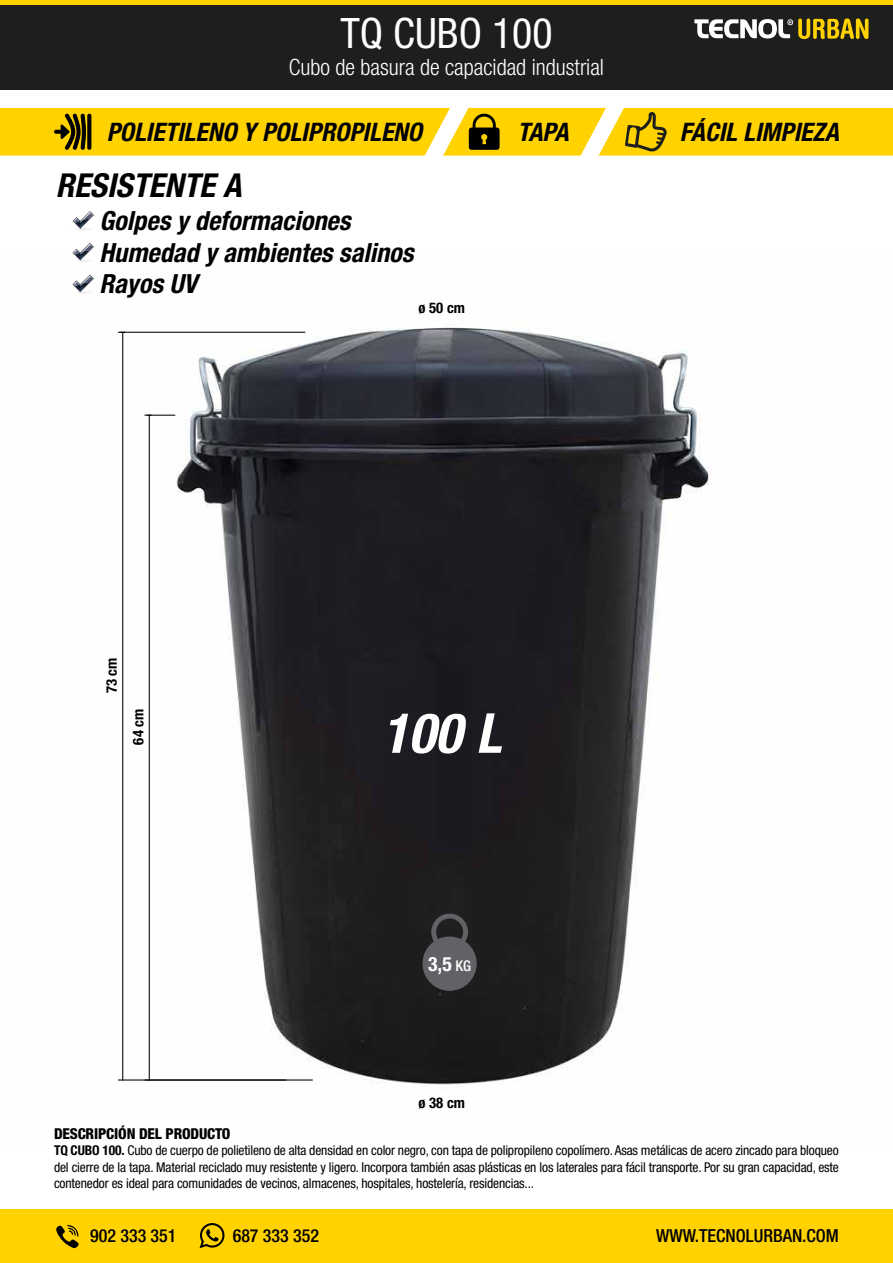
<style>
.page{position:relative;width:893px;height:1263px;background:#fff}
.page>*{position:absolute;margin:0;border:0;box-sizing:border-box;transform-origin:0 0}
.t1{font:italic 700 condensed 55.2px "Helvetica Neue LT Pro";color:#fff}
.t2{font:condensed 42px "Helvetica Neue LT Pro";color:#fff}
.t3{font:italic 700 condensed 33px "Helvetica Neue LT Pro";color:#000}
.t4{font:italic 700 condensed 26.4px/31.7px "Helvetica Neue LT Pro";color:#000}
.t5{font:italic 700 condensed 25.5px "Helvetica Neue LT Pro";color:#000}
.t6{font:300 condensed 22.5px "Helvetica Neue LT Pro";color:#fff}
.t7{font:700 condensed 19.8px "Helvetica Neue LT Pro";color:#fff}
.t8{font:500 condensed 18px "Helvetica Neue LT Pro";color:#000}
.t9{font:800 condensed 15px "Helvetica Neue LT Pro";letter-spacing:-.01em;color:#000}
.t10{font:700 condensed 14.7px "Helvetica Neue LT Pro";color:#000}
.t11{font:condensed 13.5px/16.2px "Helvetica Neue LT Pro";letter-spacing:-.01em;color:#000;text-align:justify}
.s1{font-weight:500;font-size:14.85px}
.s2{font-weight:700}
</style>
<div class="page">
<img style="left:72px;top:252px;width:637px;height:833px">
<hr style="left:149px;top:415px;width:1px;height:665px;background:#000">
<hr style="left:122px;top:332px;width:1px;height:748px;background:#000">
<hr style="left:145px;top:1079px;width:168px;height:1px;background:#000">
<hr style="left:118px;top:1079px;width:168px;height:1px;background:#000">
<hr style="left:145px;top:415px;width:30px;height:1px;background:#000">
<hr style="left:118px;top:332px;width:187px;height:1px;background:#000">
<div style="left:1px;top:1209px;width:892px;height:54px;background:#ffd200"></div>
<svg style="left:56px;top:1225px;width:23px;height:23px"></svg>
<svg style="left:199px;top:1223px;width:25px;height:25px"></svg>
<div style="left:0;top:0;width:893px;height:90px;background:#1e1e1c"></div>
<hr style="left:0;top:0;width:893px;height:4px;background:#ffd200">
<svg style="left:694px;top:18px;width:174px;height:21px"></svg>
<img style="left:79px;top:229px;width:10px;height:2px">
<svg style="left:73px;top:211px;width:21px;height:18px"></svg>
<img style="left:72px;top:259px;width:24px;height:4px">
<svg style="left:73px;top:243px;width:21px;height:18px"></svg>
<img style="left:72px;top:291px;width:24px;height:4px">
<svg style="left:73px;top:275px;width:21px;height:17px"></svg>
<svg style="left:0;top:108px;width:893px;height:48px;background:#f3cb0c"></svg>
<svg style="left:422px;top:914px;width:55px;height:77px;background:#48474a"></svg>
<h2 class="t2" style="left:340px;top:9px;width:214px">TQ CUBO 100</h2>
<h3 class="t6" style="left:289px;top:55px;width:317px">Cubo de basura de capacidad industrial</h3>
<h3 class="t5" style="left:107px;top:116px;width:317px">POLIETILENO Y POLIPROPILENO</h3>
<h3 class="t5" style="left:680px;top:116px;width:161px">FÁCIL LIMPIEZA</h3>
<h3 class="t5" style="left:517px;top:116px;width:53px">TAPA</h3>
<h3 class="t3" style="left:56px;top:166px;width:187px">RESISTENTE A</h3>
<h3 class="t4" style="left:100px;top:205px;width:316px">Golpes y deformaciones<br>Humedad y ambientes salinos<br>Rayos UV</h3>
<p class="t10" style="left:103px;top:693px;width:37px;rotate:-90deg">73 cm</p>
<p class="t10" style="left:129px;top:744px;width:37px;rotate:-90deg">64 cm</p>
<p class="t10" style="left:418px;top:299px;width:48px">ø 50 cm</p>
<h1 class="t1" style="left:382px;top:700px;width:121px">100 L</h1>
<h3 class="t7" style="left:428px;top:952px;width:44px">3,5 <span class="s1">KG</span></h3>
<p class="t10" style="left:418px;top:1094px;width:48px">ø 38 cm</p>
<p class="t9" style="left:54px;top:1124px;width:178px">DESCRIPCIÓN DEL PRODUCTO</p>
<p class="t11" style="left:54px;top:1142px;width:786px"><span class="s2">TQ CUBO 100.</span> Cubo de cuerpo de polietileno de alta densidad en color negro, con tapa de polipropileno copolímero. Asas metálicas de acero zincado para bloqueo del cierre de la tapa. Material reciclado muy resistente y ligero. Incorpora también asas plásticas en los laterales para fácil transporte. Por su gran capacidad, este contenedor es ideal para comunidades de vecinos, almacenes, hospitales, hostelería, residencias...</p>
<h3 class="t8" style="left:90px;top:1225px;width:88px">902 333 351</h3>
<h3 class="t8" style="left:233px;top:1225px;width:88px">687 333 352</h3>
<h3 class="t8" style="left:656px;top:1225px;width:184px">WWW.TECNOLURBAN.COM</h3>
</div>
